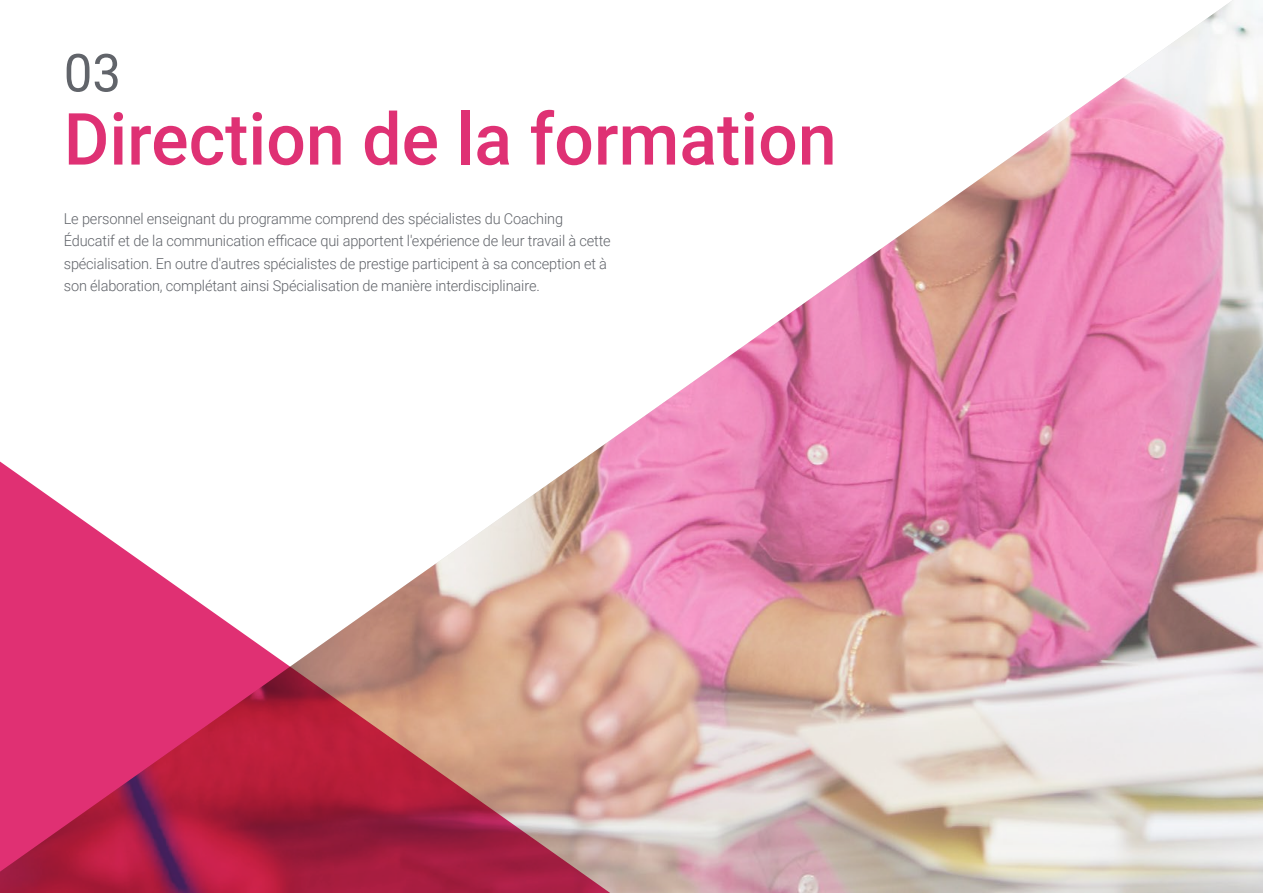
<style>
.page{position:relative;width:1263px;height:893px;background:#fff}
.page>*{position:absolute;margin:0;border:0;box-sizing:border-box;transform-origin:0 0}
.t1{font:500 72px "Roboto";color:#df3174}
.t2{font:52.5px "Roboto";color:#61646a}
.t3{font:300 15px/22.5px "Roboto";letter-spacing:-.01em;color:#61646a}
</style>
<div class="page">
<img style="left:602px;top:0;width:661px;height:893px">
<svg style="left:0;top:446px;width:640px;height:447px"></svg>
<h2 class="t2" style="left:64px;top:36px;width:59px">03</h2>
<h1 class="t1" style="left:64px;top:89px;width:774px">Direction de la formation</h1>
<p class="t3" style="left:64px;top:207px;width:548px">Le personnel enseignant du programme comprend des spécialistes du Coaching Éducatif et de la communication efficace qui apportent l'expérience de leur travail à cette spécialisation. En outre d'autres spécialistes de prestige participent à sa conception et à son élaboration, complétant ainsi Spécialisation de manière interdisciplinaire.</p>
</div>
